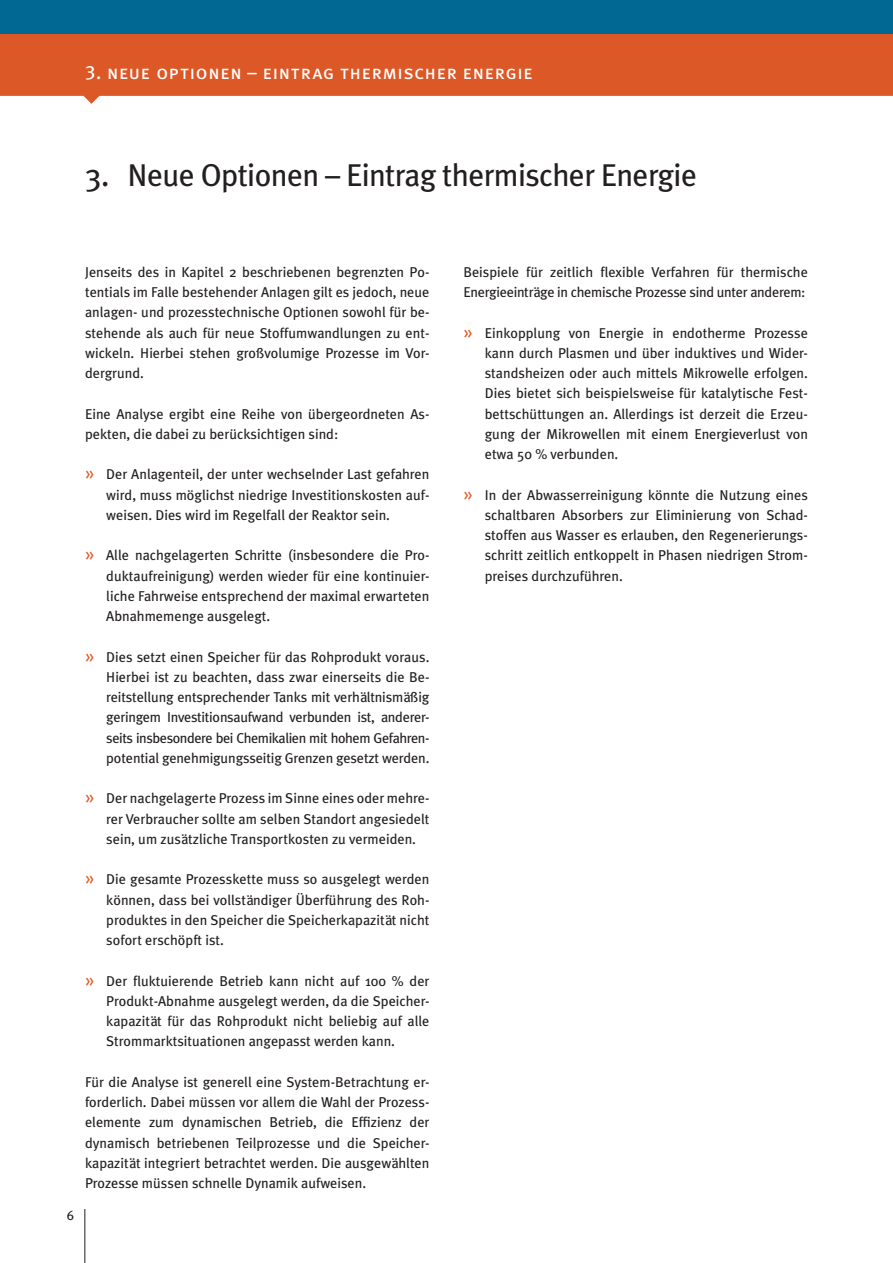
<style>
.page{position:relative;width:893px;height:1263px;background:#fff}
.page>*{position:absolute;margin:0;border:0;box-sizing:border-box;transform-origin:0 0}
.t1{font:31.5px "Meta Plus";letter-spacing:-.02em;color:#231f20}
.t2{font:19.5px "Meta Plus Book Caps";letter-spacing:.035em;color:#fff}
.t3{font:14.25px/20.2px "Meta Plus";color:#231f20;text-align:justify}
.t4{font:14.25px/20.2px "Meta Plus";letter-spacing:-.02em;color:#231f20}
.t5{font:13.5px "Meta Plus";color:#231f20}
.s1{font-size:18px;color:#dd5827}
</style>
<div class="page">
<svg style="left:0;top:34px;width:892px;height:70px;background:#e06b3f"></svg>
<svg style="left:892px;top:34px;width:1px;height:62px"></svg>
<div style="left:0;top:0;width:893px;height:34px;background:#006893"></div>
<hr style="left:85px;top:1209px;width:1px;height:54px;background:#231f20">
<h2 class="t2" style="left:85px;top:61px;width:449px">3. neue optionen – eintrag thermischer energie</h2>
<h1 class="t1" style="left:85px;top:157px;width:613px">3. Neue Optionen – Eintrag thermischer Energie</h1>
<p class="t5" style="left:67px;top:1207px;width:9px">6</p>
<p class="t3" style="left:85px;top:262px;width:346px">Jenseits des in Kapitel 2 beschriebenen begrenzten Po&shy;tentials im Falle bestehender Anlagen gilt es jedoch, neue anlagen- und prozesstechnische Optionen sowohl für be&shy;stehende als auch für neue Stoffumwandlungen zu ent&shy;wickeln. Hierbei stehen großvolumige Prozesse im Vor&shy;dergrund.</p>
<p class="t3" style="left:85px;top:403px;width:346px">Eine Analyse ergibt eine Reihe von übergeordneten As&shy;pekten, die dabei zu berücksichtigen sind:</p>
<p class="t3" style="left:106px;top:464px;width:325px;text-indent:-21px"><span class="s1">»</span> Der Anlagenteil, der unter wechselnder Last gefahren wird, muss möglichst niedrige Investitionskosten auf&shy;weisen. Dies wird im Regelfall der Reaktor sein.</p>
<p class="t3" style="left:106px;top:545px;width:325px;text-indent:-21px"><span class="s1">»</span> Alle nachgelagerten Schritte (insbesondere die Pro&shy;duktaufreinigung) werden wieder für eine kontinuier&shy;liche Fahrweise entsprechend der maximal erwarteten Abnahmemenge ausgelegt.</p>
<p class="t3" style="left:106px;top:646px;width:325px;text-indent:-21px"><span class="s1">»</span> Dies setzt einen Speicher für das Rohprodukt voraus.<br>Hierbei ist zu beachten, dass zwar einerseits die Be&shy;reitstellung entsprechender Tanks mit verhältnismäßig geringem Investitionsaufwand verbunden ist, anderer&shy;seits insbesondere bei Chemikalien mit hohem Gefahren&shy;potential genehmigungsseitig Grenzen gesetzt werden.</p>
<p class="t3" style="left:106px;top:788px;width:325px;text-indent:-21px"><span class="s1">»</span> Der nachgelagerte Prozess im Sinne eines oder mehre&shy;rer Verbraucher sollte am selben Standort angesiedelt sein, um zusätzliche Transportkosten zu vermeiden.</p>
<p class="t3" style="left:106px;top:869px;width:325px;text-indent:-21px"><span class="s1">»</span> Die gesamte Prozesskette muss so ausgelegt werden können, dass bei vollständiger Überführung des Roh&shy;produktes in den Speicher die Speicherkapazität nicht sofort erschöpft ist.</p>
<p class="t3" style="left:106px;top:970px;width:325px;text-indent:-21px"><span class="s1">»</span> Der fluktuierende Betrieb kann nicht auf 100 % der Produkt-Abnahme ausgelegt werden, da die Speicher&shy;kapazität für das Rohprodukt nicht beliebig auf alle Strommarktsituationen angepasst werden kann.</p>
<p class="t3" style="left:85px;top:1072px;width:346px">Für die Analyse ist generell eine System-Betrachtung er&shy;forderlich. Dabei müssen vor allem die Wahl der Prozess&shy;elemente zum dynamischen Betrieb, die Effizienz der dynamisch betriebenen Teilprozesse und die Speicher&shy;kapazität integriert betrachtet werden. Die ausgewählten Prozesse müssen schnelle Dynamik aufweisen.</p>
<p class="t4" style="left:463px;top:262px;width:346px">Beispiele für zeitlich flexible Verfahren für thermische<br>Energieeinträge in chemische Prozesse sind unter anderem:</p>
<p class="t3" style="left:485px;top:322px;width:325px;text-indent:-21px"><span class="s1">»</span> Einkopplung von Energie in endotherme Prozesse kann durch Plasmen und über induktives und Wider&shy;standsheizen oder auch mittels Mikrowelle erfolgen.<br>Dies bietet sich beispielsweise für katalytische Fest&shy;bettschüttungen an. Allerdings ist derzeit die Erzeu&shy;gung der Mikrowellen mit einem Energieverlust von etwa 50 % verbunden.</p>
<p class="t3" style="left:485px;top:484px;width:325px;text-indent:-21px"><span class="s1">»</span> In der Abwasserreinigung könnte die Nutzung eines schaltbaren Absorbers zur Eliminierung von Schad&shy;stoffen aus Wasser es erlauben, den Regenerierungs&shy;schritt zeitlich entkoppelt in Phasen niedrigen Strom&shy;preises durchzuführen.</p>
</div>
